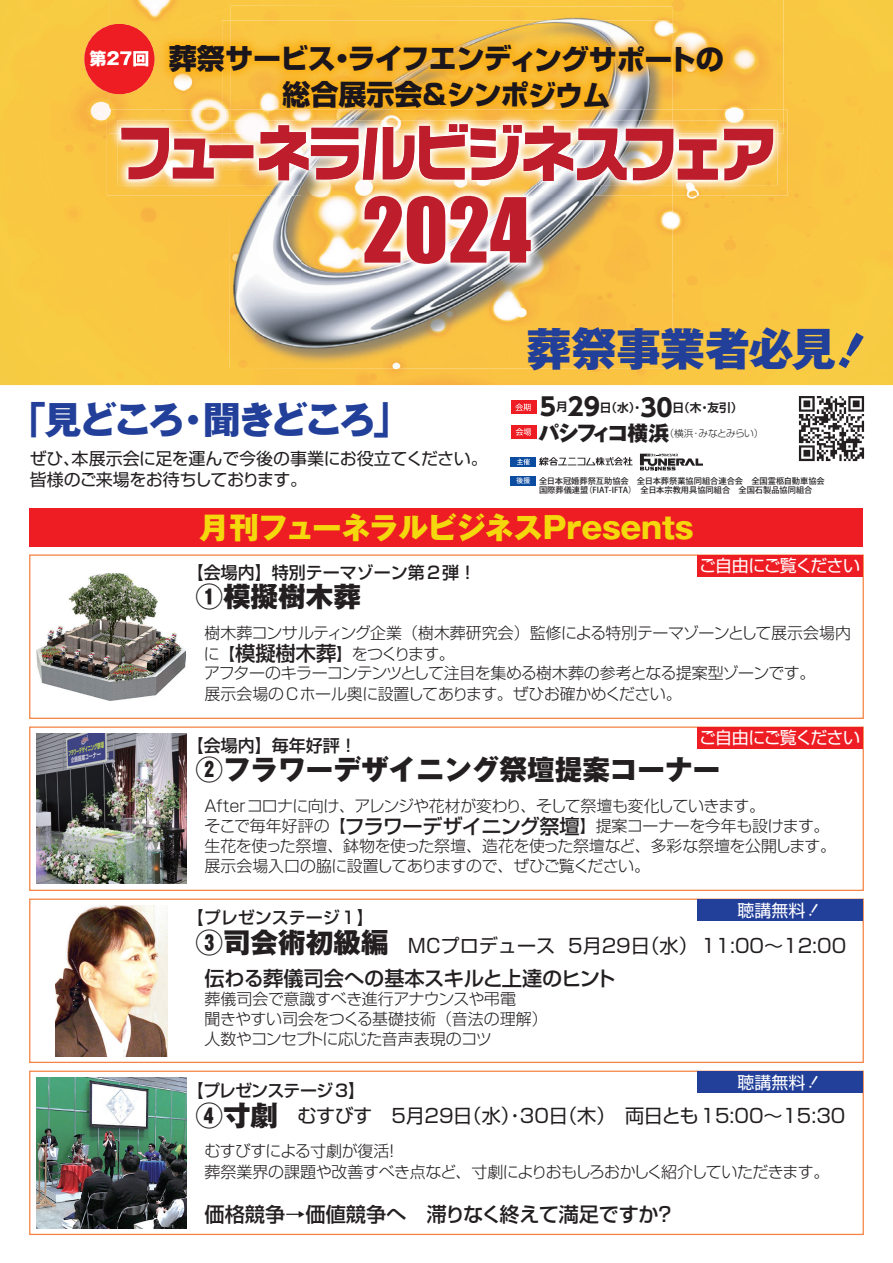
<style>
.page{position:relative;width:893px;height:1263px;background:#fff}
.page>*{position:absolute;margin:0;border:0;box-sizing:border-box;transform-origin:0 0}
.t1{font:82.8px "Impact";color:#be1d2c}
.t2{font:800 45px "Gothic MB101 Pro";letter-spacing:-.015em;color:#223f99}
.t3{font:800 37.5px "Gothic MB101 Pr 6 N";letter-spacing:-.075em;color:#223f99}
.t4{font:800 29.7px "Gothic MB101 Pro";letter-spacing:-.02em;color:#f4d80d}
.t5{font:800 28.05px/36px "Shin Go Pro";letter-spacing:-.02em;color:#1b151c;text-align:center}
.t6{font:800 27.6px "Gothic MB101 Pro";color:#231f20}
.t7{font:500 20.25px "Shin Go Pr 6 N";letter-spacing:-.01em;color:#231f20}
.t8{font:19.2px "Shin Go Pr 6 N";color:#231f20}
.t9{font:16.95px/21.3px "Shin Go Pr 6 N";letter-spacing:-.02em;color:#231f20}
.t10{font:500 16.95px "Shin Go Pr 6 N";color:#231f20}
.t11{font:16.95px "Shin Go Pr 6 N";letter-spacing:-.04em;color:#fff}
.t12{font:500 16.95px "Shin Go Pr 6 N";letter-spacing:-.05em;color:#231f20}
.t13{font:800 16.95px "Gothic MB101 Pro";color:#fff}
.t14{font:300 15.9px/20.2px "Shin Go Pr 6 N";letter-spacing:-.03em;color:#231f20}
.t15{font:700 11.7px "Shin Go Pro De";color:#231f20}
.t16{font:300 9.75px "Shin Go Pro";letter-spacing:-.06em;color:#231f20}
.t17{font:500 8.25px/9.9px "Koz Go Std";color:#231f20}
.t18{font:500 6.9px "Koz Go Pr 6 N";color:#fff}
.s1{font-family:"UD Shin Go Pro";font-size:24.45px}
.s2{font-family:"Gothic MB101 Pro";font-weight:800;font-size:20.85px}
.s3{font-weight:500;font-size:20.25px}
.s4{font-family:"Gothic MB101 Pro";font-weight:800;font-size:27.6px}
</style>
<div class="page">
<div style="left:0;top:0;width:157px;height:385px;background:#f9c742"></div>
<div style="left:736px;top:0;width:157px;height:385px;background:#fac742"></div>
<div style="left:157px;top:196px;width:105px;height:189px;background:#fac442"></div>
<div style="left:631px;top:196px;width:105px;height:189px;background:#fac442"></div>
<img style="left:262px;top:369px;width:369px;height:16px">
<img style="left:230px;top:196px;width:443px;height:173px">
<img style="left:107px;top:110px;width:681px;height:86px">
<img style="left:117px;top:133px;width:660px;height:52px">
<svg style="left:121px;top:133px;width:93px;height:46px;background:#de846f"></svg>
<div style="left:209px;top:145px;width:44px;height:13px;background:#be1d2c"></div>
<svg style="left:724px;top:133px;width:49px;height:47px;background:#db7a64"></svg>
<div style="left:30px;top:508px;width:833px;height:38px;background:#ee1d23"></div>
<img style="left:302px;top:181px;width:292px;height:167px">
<div style="left:84px;top:24px;width:70px;height:70px;background:#ee1d23;border-radius:50%"></div>
<div style="left:511px;top:400px;width:25px;height:14px;background:#ee1d23"></div>
<div style="left:511px;top:425px;width:25px;height:14px;background:#ee1d23"></div>
<div style="left:511px;top:476px;width:25px;height:9px;background:#0d4da1"></div>
<svg style="left:515px;top:403px;width:16px;height:8px"></svg>
<svg style="left:516px;top:428px;width:15px;height:8px"></svg>
<svg style="left:539px;top:457px;width:94px;height:8px"></svg>
<svg style="left:640px;top:454px;width:63px;height:16px"></svg>
<div style="left:511px;top:457px;width:25px;height:9px;background:#0d4da1"></div>
<svg style="left:517px;top:459px;width:13px;height:6px"></svg>
<img style="left:798px;top:396px;width:67px;height:66px">
<img style="left:109px;top:0;width:674px;height:133px">
<img style="left:230px;top:6px;width:443px;height:104px">
<img style="left:121px;top:128px;width:48px;height:5px">
<img style="left:724px;top:129px;width:49px;height:4px">
<img style="left:109px;top:24px;width:45px;height:70px">
<img style="left:109px;top:51px;width:39px;height:16px">
<img style="left:222px;top:133px;width:37px;height:36px">
<img style="left:222px;top:145px;width:31px;height:13px">
<img style="left:222px;top:20px;width:448px;height:90px">
<img style="left:230px;top:110px;width:29px;height:23px">
<svg style="left:222px;top:110px;width:8px;height:23px"></svg>
<svg style="left:259px;top:110px;width:459px;height:71px;background:#dc8e77"></svg>
<img style="left:525px;top:130px;width:45px;height:3px">
<img style="left:578px;top:130px;width:16px;height:3px">
<div style="left:29px;top:554px;width:835px;height:165px;border:1px solid #f58345"></div>
<div style="left:29px;top:726px;width:835px;height:165px;border:1px solid #f58345"></div>
<div style="left:29px;top:898px;width:835px;height:165px;border:1px solid #f58345"></div>
<div style="left:29px;top:1070px;width:835px;height:165px;border:1px solid #f58345"></div>
<img style="left:36px;top:733px;width:151px;height:151px">
<img style="left:37px;top:573px;width:149px;height:127px">
<img style="left:56px;top:905px;width:111px;height:151px">
<img style="left:36px;top:1077px;width:151px;height:151px">
<div style="left:697px;top:555px;width:166px;height:21px;background:#ee1d23"></div>
<div style="left:697px;top:727px;width:166px;height:21px;background:#ee1d23"></div>
<div style="left:697px;top:899px;width:166px;height:21px;background:#223f99"></div>
<div style="left:697px;top:1071px;width:166px;height:21px;background:#223f99"></div>
<svg style="left:838px;top:332px;width:26px;height:36px"></svg>
<p class="t13" style="left:89px;top:44px;width:61px">第27回</p>
<h3 class="t5" style="left:169px;top:38px;width:556px">葬祭サービス・ライフエンディングサポートの総合展示会＆シンポジウム</h3>
<h1 class="t1" style="left:362px;top:166px;width:170px">2024</h1>
<h2 class="t2" style="left:526px;top:311px;width:311px">葬祭事業者必見</h2>
<h3 class="t3" style="left:9px;top:388px;width:402px">「見どころ・聞きどころ」</h3>
<p class="t9" style="left:30px;top:447px;width:459px">ぜひ、本展示会に足を運んで今後の事業にお役立てください。皆様のご来場をお待ちしております。</p>
<p class="t18" style="left:516px;top:477px;width:15px">後援</p>
<p class="t15" style="left:540px;top:398px;width:204px"><span class="s1">5</span>月<span class="s1">29</span>日（水）・<span class="s1">30</span>日（木・友引）</p>
<p class="t16" style="left:539px;top:425px;width:227px"><span class="s2">パシフィコ横浜</span>（横浜・みなとみらい）</p>
<p class="t17" style="left:539px;top:476px;width:287px">全日本冠婚葬祭互助協会　全日本葬祭業協同組合連合会　全国霊柩自動車協会国際葬儀連盟（FIAT-IFTA）　全日本宗教用具協同組合　全国石製品協同組合</p>
<h3 class="t4" style="left:199px;top:503px;width:496px">月刊フューネラルビジネスPresents</h3>
<p class="t11" style="left:699px;top:552px;width:162px">ご自由にご覧ください</p>
<p class="t10" style="left:187px;top:558px;width:291px">【会場内】特別テーマゾーン第２弾！</p>
<h3 class="t6" style="left:195px;top:574px;width:167px">①模擬樹木葬</h3>
<p class="t14" style="left:204px;top:621px;width:649px">樹木葬コンサルティング企業（樹木葬研究会）監修による特別テーマゾーンとして展示会場内に【<span class="s3">模擬樹木葬</span>】をつくります。<br>アフターのキラーコンテンツとして注目を集める樹木葬の参考となる提案型ゾーンです。<br>展示会場のCホール奥に設置してあります。ぜひお確かめください。</p>
<p class="t10" style="left:187px;top:731px;width:172px">【会場内】毎年好評！</p>
<h3 class="t6" style="left:195px;top:747px;width:527px">②フラワーデザイニング祭壇提案コーナー</h3>
<p class="t14" style="left:204px;top:794px;width:633px">Afterコロナに向け、アレンジや花材が変わり、そして祭壇も変化していきます。<br>そこで毎年好評の【<span class="s3">フラワーデザイニング祭壇</span>】提案コーナーを今年も設けます。生花を使った祭壇、鉢物を使った祭壇、造花を使った祭壇など、多彩な祭壇を公開します。展示会場入口の脇に設置してありますので、ぜひご覧ください。</p>
<p class="t10" style="left:187px;top:904px;width:189px">【プレゼンステージ１】</p>
<p class="t8" style="left:195px;top:930px;width:652px"><span class="s4">③司会術初級編</span> MCプロデュース 5月29日（水） 11:00～12:00</p>
<p class="t7" style="left:204px;top:961px;width:413px">伝わる葬儀司会への基本スキルと上達のヒント</p>
<p class="t14" style="left:204px;top:987px;width:345px">葬儀司会で意識すべき進行アナウンスや弔電<br>聞きやすい司会をつくる基礎技術（音法の理解）人数やコンセプトに応じた音声表現のコツ</p>
<p class="t12" style="left:187px;top:1077px;width:180px">【プレゼンステージ3】</p>
<p class="t8" style="left:195px;top:1099px;width:652px"><span class="s4">④寸劇</span> むすびす　5月29日（水）・30日（木）　両日とも15:00～15:30</p>
<p class="t14" style="left:204px;top:1140px;width:626px">むすびすによる寸劇が復活！<br>葬祭業界の課題や改善すべき点など、寸劇によりおもしろおかしく紹介していただきます。</p>
<p class="t7" style="left:204px;top:1197px;width:472px">価格競争→価値競争へ　滞りなく終えて満足ですか？</p>
<p class="t11" style="left:699px;top:724px;width:162px">ご自由にご覧ください</p>
<p class="t11" style="left:738px;top:896px;width:87px">聴講無料　</p>
<p class="t11" style="left:738px;top:1068px;width:87px">聴講無料　</p>
</div>
